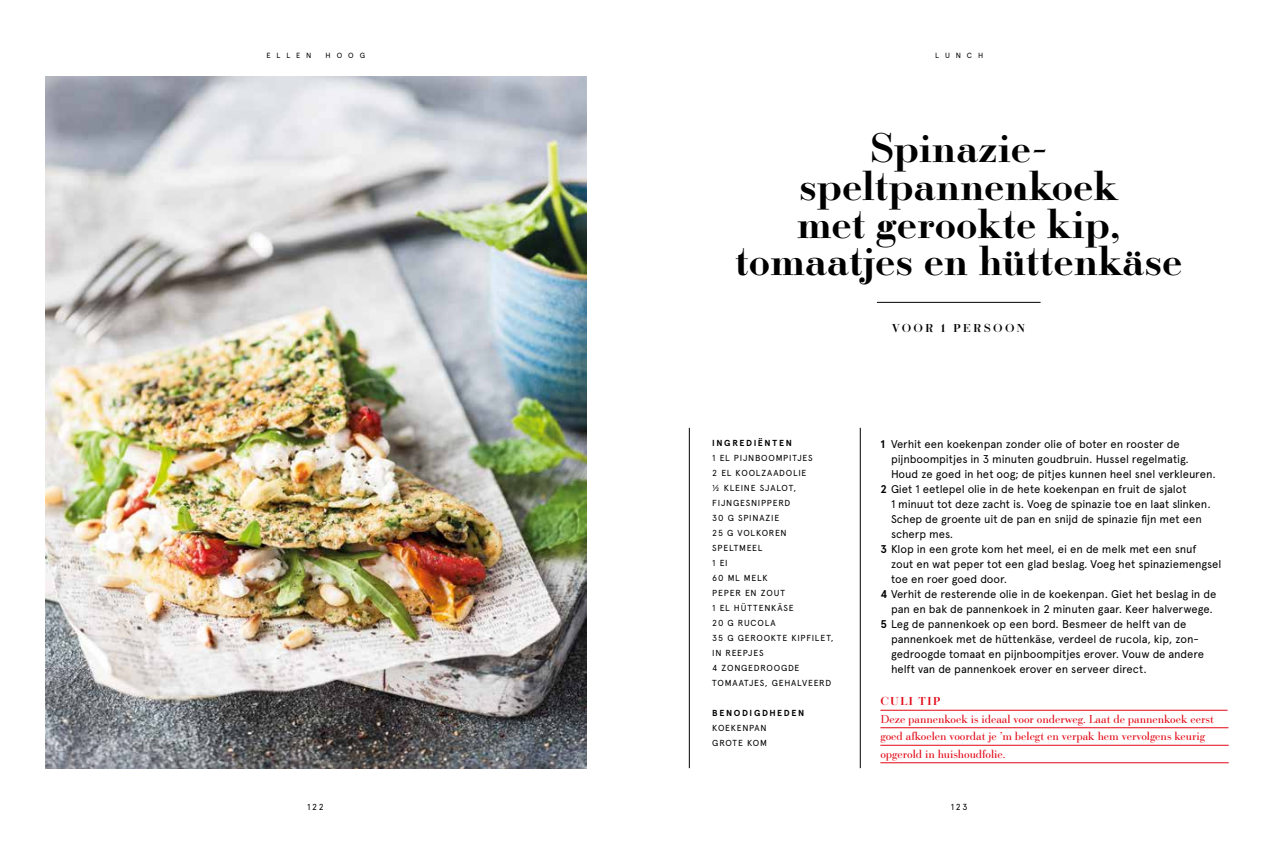
<style>
.page{position:relative;width:1275px;height:868px;background:#fff}
.page>*{position:absolute;margin:0;border:0;box-sizing:border-box;transform-origin:0 0}
.t1{font:500 40px/37.5px "Ratio Modern";color:#000;text-align:center}
.t2{font:11.25px "Apercu";letter-spacing:-.005em;color:#000}
.t3{font:11.25px/17.5px "Ratio Modern";color:#e30613}
.t4{font:500 11.25px "Ratio Modern";letter-spacing:.2em;color:#000}
.t5{font:500 11.25px "Ratio Modern";letter-spacing:.1em;color:#e30613}
.t6{font:8.75px/15px "Apercu";letter-spacing:.085em;color:#000}
.t7{font:700 8.75px "Apercu";letter-spacing:.185em;color:#000}
.t8{font:7.5px "Apercu";letter-spacing:.79em;color:#000}
.s1{font-weight:700}
</style>
<div class="page">
<img style="left:46px;top:77px;width:541px;height:691px">
<hr style="left:877px;top:302px;width:164px;height:1px;background:#000">
<hr style="left:880px;top:710px;width:348px;height:1px;background:#e30613">
<hr style="left:880px;top:727px;width:348px;height:1px;background:#e30613">
<hr style="left:880px;top:745px;width:349px;height:1px;background:#e30613">
<hr style="left:880px;top:762px;width:349px;height:1px;background:#e30613">
<hr style="left:860px;top:428px;width:1px;height:340px;background:#000">
<hr style="left:689px;top:428px;width:1px;height:340px;background:#000">
<p class="t8" style="left:266px;top:51px;width:47px">ELLEN</p>
<p class="t8" style="left:326px;top:51px;width:41px">HOOG</p>
<p class="t6" style="left:307px;top:799px;width:18px">122</p>
<p class="t8" style="left:935px;top:51px;width:49px">LUNCH</p>
<h1 class="t1" style="left:735px;top:128px;width:449px">Spinazie&shy;speltpannenkoek<br>met gerookte kip, tomaatjes en hüttenkäse</h1>
<p class="t4" style="left:892px;top:320px;width:135px">VOOR 1 PERSOON</p>
<p class="t7" style="left:712px;top:437px;width:81px">INGREDIËNTEN</p>
<p class="t6" style="left:712px;top:450px;width:123px">1 EL PIJNBOOMPITJES<br>2 EL KOOLZAADOLIE<br>½ KLEINE SJALOT,<br>FIJNGESNIPPERD<br>30 G SPINAZIE<br>25 G VOLKOREN<br>SPELTMEEL<br>1 EI<br>60 ML MELK<br>PEPER EN ZOUT<br>1 EL HÜTTENKÄSE<br>20 G RUCOLA<br>35 G GEROOKTE KIPFILET,<br>IN REEPJES<br>4 ZONGEDROOGDE<br>TOMAATJES, GEHALVEERD</p>
<p class="t7" style="left:712px;top:707px;width:94px">BENODIGDHEDEN</p>
<p class="t6" style="left:712px;top:720px;width:56px">KOEKENPAN<br>GROTE KOM</p>
<p class="t2" style="left:880px;top:437px;width:301px"><span class="s1">1</span> Verhit een koekenpan zonder olie of boter en rooster de</p>
<p class="t2" style="left:891px;top:452px;width:300px">pijnboompitjes in 3 minuten goudbruin. Hussel regelmatig.</p>
<p class="t2" style="left:891px;top:467px;width:326px">Houd ze goed in het oog; de pitjes kunnen heel snel verkleuren.</p>
<p class="t2" style="left:880px;top:482px;width:308px"><span class="s1">2</span> Giet 1 eetlepel olie in de hete koekenpan en fruit de sjalot</p>
<p class="t2" style="left:891px;top:497px;width:321px">1 minuut tot deze zacht is. Voeg de spinazie toe en laat slinken.</p>
<p class="t2" style="left:891px;top:512px;width:312px">Schep de groente uit de pan en snijd de spinazie fijn met een</p>
<p class="t2" style="left:891px;top:527px;width:64px">scherp mes.</p>
<p class="t2" style="left:880px;top:542px;width:318px"><span class="s1">3</span> Klop in een grote kom het meel, ei en de melk met een snuf</p>
<p class="t2" style="left:891px;top:557px;width:332px">zout en wat peper tot een glad beslag. Voeg het spinaziemengsel</p>
<p class="t2" style="left:891px;top:572px;width:118px">toe en roer goed door.</p>
<p class="t2" style="left:880px;top:587px;width:337px"><span class="s1">4</span> Verhit de resterende olie in de koekenpan. Giet het beslag in de</p>
<p class="t2" style="left:891px;top:602px;width:323px">pan en bak de pannenkoek in 2 minuten gaar. Keer halverwege.</p>
<p class="t2" style="left:880px;top:617px;width:308px"><span class="s1">5</span> Leg de pannenkoek op een bord. Besmeer de helft van de</p>
<p class="t2" style="left:891px;top:632px;width:309px">pannenkoek met de hüttenkäse, verdeel de rucola, kip, zon-</p>
<p class="t2" style="left:891px;top:647px;width:315px">gedroogde tomaat en pijnboompitjes erover. Vouw de andere</p>
<p class="t2" style="left:891px;top:662px;width:257px">helft van de pannenkoek erover en serveer direct.</p>
<p class="t5" style="left:880px;top:693px;width:62px">CULI TIP</p>
<p class="t3" style="left:880px;top:709px;width:335px">Deze pannenkoek is ideaal voor onderweg. Laat de pannenkoek eerst goed afkoelen voordat je ’m belegt en verpak hem vervolgens keurig opgerold in huishoudfolie.</p>
<p class="t6" style="left:951px;top:799px;width:18px">123</p>
</div>
